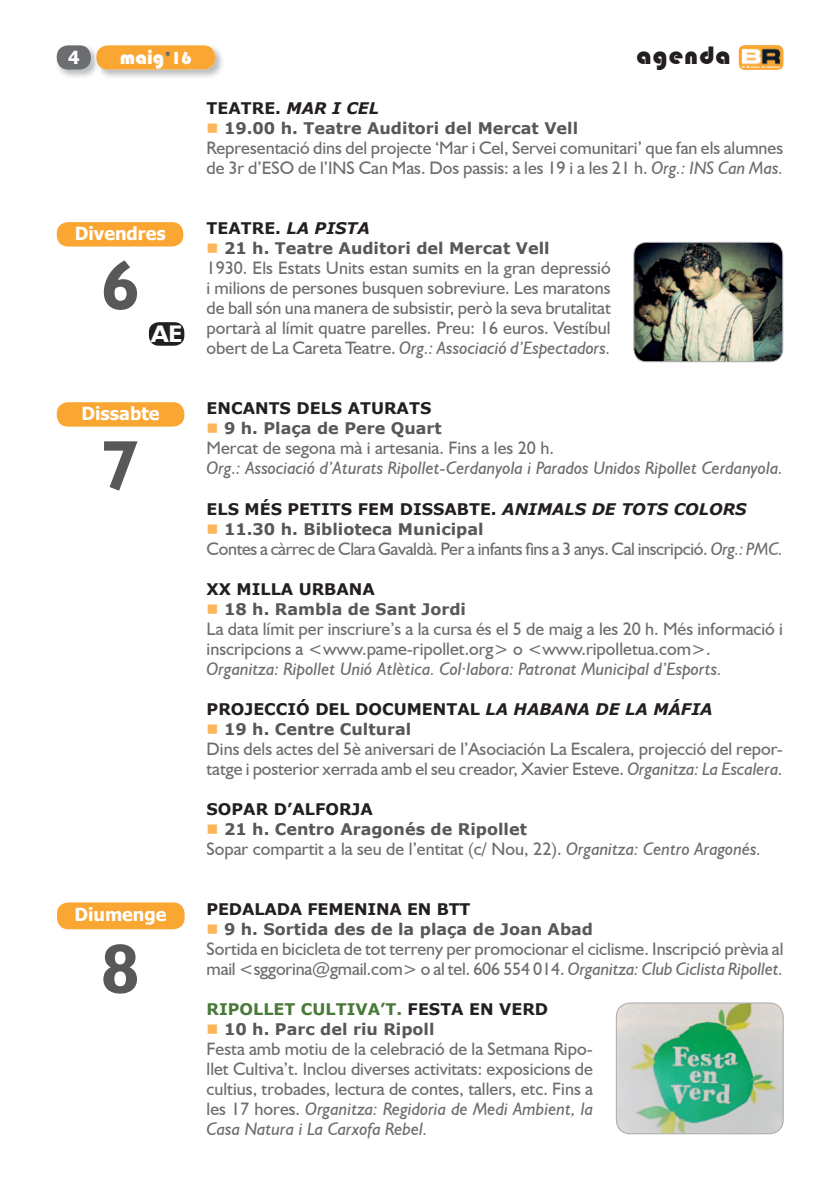
<style>
.page{position:relative;width:840px;height:1191px;background:#fff}
.page>*{position:absolute;margin:0;border:0;box-sizing:border-box;transform-origin:0 0}
.t1{font:700 70px "Humanist 521 BT";color:#57585a}
.t2{font:26px "Bauhaus 93";letter-spacing:.04em;color:#231f20}
.t3{font:700 24px "Humanist 521 BT";color:#fff}
.t4{font:20px "Bauhaus 93";color:#fff}
.t5{font:18px/20px "Humanist 521 BT";color:#6c6d70}
.t6{font:italic 18px "Humanist 521 BT";color:#6c6d70}
.t7{font:18px "Humanist 521 BT";letter-spacing:-.02em;color:#6c6d70}
.t8{font:700 18px "Tahoma";color:#fff}
.t9{font:700 16px "Verdana";color:#57585a}
.t10{font:700 16px "Verdana";color:#231f20}
.t11{font:700 16px "Verdana";color:#4a7939}
.s1{font-size:18px;color:#6c6d70}
.s2{font-size:18px}
.s3{font-style:italic}
.s4{color:#fbb65b}
.s5{color:#231f20}
</style>
<div class="page">
<img style="left:738px;top:45px;width:44px;height:25px">
<img style="left:101px;top:45px;width:121px;height:32px">
<div style="left:96px;top:45px;width:119px;height:25px;background:#faa632;border-radius:11px"></div>
<img style="left:56px;top:45px;width:39px;height:32px">
<img style="left:95px;top:47px;width:6px;height:22px">
<img style="left:96px;top:48px;width:5px;height:19px">
<div style="left:57px;top:45px;width:34px;height:25px;background:#6c6d70;border-radius:11px"></div>
<div style="left:57px;top:222px;width:126px;height:24px;background:#faa632;border-radius:11px"></div>
<div style="left:57px;top:402px;width:127px;height:24px;background:#faa632;border-radius:11px"></div>
<div style="left:57px;top:902px;width:127px;height:27px;background:#faa632;border-radius:11px"></div>
<div style="left:149px;top:322px;width:35px;height:24px;background:#231f20;border-radius:10px"></div>
<img style="left:633px;top:242px;width:149px;height:120px">
<img style="left:615px;top:1002px;width:168px;height:132px">
<p class="t8" style="left:68px;top:45px;width:13px">4</p>
<p class="t4" style="left:120px;top:46px;width:73px">maig<span class="s1">’</span><span class="s2">16</span></p>
<h2 class="t2" style="left:636px;top:40px;width:96px">agenda</h2>
<p class="t8" style="left:75px;top:221px;width:92px">Divendres</p>
<h1 class="t1" style="left:101px;top:242px;width:40px">6</h1>
<h3 class="t3" style="left:151px;top:319px;width:33px">AE</h3>
<p class="t8" style="left:81px;top:401px;width:79px">Dissabte</p>
<h1 class="t1" style="left:101px;top:422px;width:40px">7</h1>
<p class="t8" style="left:74px;top:901px;width:93px">Diumenge</p>
<h1 class="t1" style="left:101px;top:925px;width:40px">8</h1>
<p class="t10" style="left:206px;top:97px;width:174px">TEATRE. <span class="s3">MAR I CEL</span></p>
<p class="t9" style="left:206px;top:117px;width:373px"><span class="s4">■</span> 19.00 h. Teatre Auditori del Mercat Vell</p>
<p class="t5" style="left:206px;top:138px;width:577px">Representació dins del projecte ‘Mar i Cel, Servei comunitari’ que fan els alumnes de 3r d’ESO de l’INS Can Mas. Dos passis: a les 19 i a les 21 h. <span class="s3">Org.: INS Can Mas.</span></p>
<p class="t10" style="left:206px;top:217px;width:165px">TEATRE. <span class="s3">LA PISTA</span></p>
<p class="t9" style="left:206px;top:237px;width:344px"><span class="s4">■</span> 21 h. Teatre Auditori del Mercat Vell</p>
<p class="t5" style="left:206px;top:258px;width:405px;text-align:justify">1930. Els Estats Units estan sumits en la gran depressió i milions de persones busquen sobreviure. Les maratons de ball són una manera de subsistir, però la seva brutalitat portarà al límit quatre parelles. Preu: 16 euros. Vestíbul obert de La Careta Teatre. <span class="s3">Org.: Associació d’Espectadors.</span></p>
<p class="t10" style="left:206px;top:397px;width:226px">ENCANTS DELS ATURATS</p>
<p class="t9" style="left:206px;top:417px;width:236px"><span class="s4">■</span> 9 h. Plaça de Pere Quart</p>
<p class="t5" style="left:206px;top:438px;width:349px">Mercat de segona mà i artesania. Fins a les 20 h.</p>
<p class="t6" style="left:206px;top:457px;width:577px">Org.: Associació d’Aturats Ripollet-Cerdanyola i Parados Unidos Ripollet Cerdanyola.</p>
<p class="t10" style="left:206px;top:497px;width:541px">ELS MÉS PETITS FEM DISSABTE. <span class="s3">ANIMALS DE TOTS COLORS</span></p>
<p class="t9" style="left:206px;top:517px;width:278px"><span class="s4">■</span> 11.30 h. Biblioteca Municipal</p>
<p class="t7" style="left:206px;top:537px;width:577px">Contes a càrrec de Clara Gavaldà. Per a infants fins a 3 anys. Cal inscripció. <span class="s3">Org.: PMC.</span></p>
<p class="t10" style="left:206px;top:577px;width:170px">XX MILLA URBANA</p>
<p class="t9" style="left:206px;top:597px;width:261px"><span class="s4">■</span> 18 h. Rambla de Sant Jordi</p>
<p class="t5" style="left:206px;top:618px;width:577px">La data límit per inscriure’s a la cursa és el 5 de maig a les 20 h. Més informació i inscripcions a &lt;www.pame-ripollet.org&gt; o &lt;www.ripolletua.com&gt;.</p>
<p class="t6" style="left:206px;top:657px;width:516px">Organitza: Ripollet Unió Atlètica. Col·labora: Patronat Municipal d’Esports.</p>
<p class="t10" style="left:206px;top:697px;width:507px">PROJECCIÓ DEL DOCUMENTAL <span class="s3">LA HABANA DE LA MÁFIA</span></p>
<p class="t9" style="left:206px;top:717px;width:206px"><span class="s4">■</span> 19 h. Centre Cultural</p>
<p class="t5" style="left:206px;top:738px;width:577px">Dins dels actes del 5è aniversari de l’Asociación La Escalera, projecció del repor&shy;tatge i posterior xerrada amb el seu creador, Xavier Esteve. <span class="s3">Organitza: La Escalera.</span></p>
<p class="t10" style="left:206px;top:797px;width:168px">SOPAR D’ALFORJA</p>
<p class="t9" style="left:206px;top:817px;width:322px"><span class="s4">■</span> 21 h. Centro Aragonés de Ripollet</p>
<p class="t5" style="left:206px;top:838px;width:556px">Sopar compartit a la seu de l’entitat (c/ Nou, 22). <span class="s3">Organitza: Centro Aragonés.</span></p>
<p class="t10" style="left:206px;top:897px;width:265px">PEDALADA FEMENINA EN BTT</p>
<p class="t9" style="left:206px;top:917px;width:388px"><span class="s4">■</span> 9 h. Sortida des de la plaça de Joan Abad</p>
<p class="t5" style="left:206px;top:938px;width:578px">Sortida en bicicleta de tot terreny per promocionar el ciclisme. Inscripció prèvia al mail &lt;sggorina@gmail.com&gt; o al tel. 606 554 014. <span class="s3">Organitza: Club Ciclista Ripollet.</span></p>
<p class="t11" style="left:206px;top:997px;width:343px">RIPOLLET CULTIVA’T. <span class="s5">FESTA EN VERD</span></p>
<p class="t9" style="left:206px;top:1017px;width:229px"><span class="s4">■</span> 10 h. Parc del riu Ripoll</p>
<p class="t5" style="left:206px;top:1038px;width:388px;text-align:justify">Festa amb motiu de la celebració de la Setmana Ripo&shy;llet Cultiva’t. Inclou diverses activitats: exposicions de cultius, trobades, lectura de contes, tallers, etc. Fins a les 17 hores. <span class="s3">Organitza: Regidoria de Medi Ambient, la Casa Natura i La Carxofa Rebel.</span></p>
</div>
